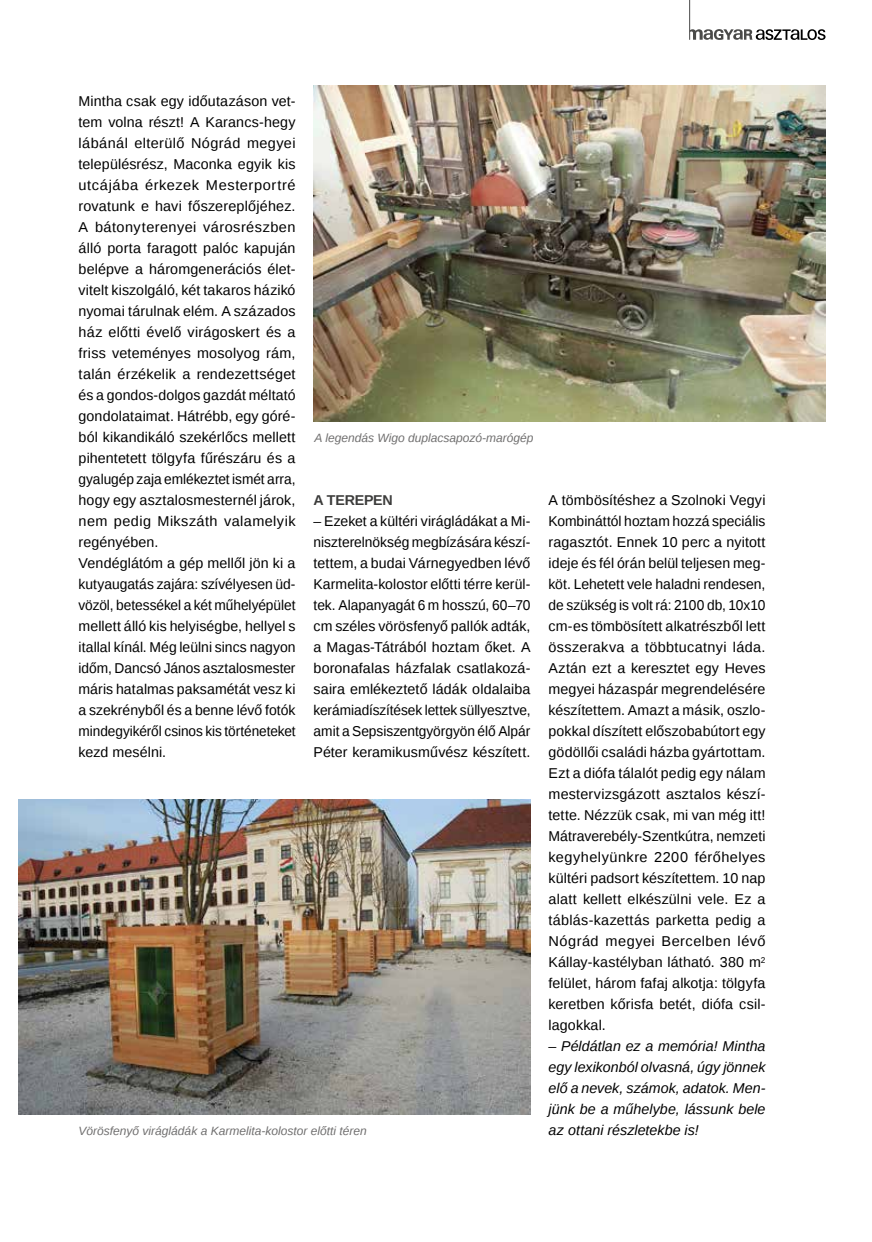
<style>
.page{position:relative;width:872px;height:1242px;background:#fff}
.page>*{position:absolute;margin:0;border:0;box-sizing:border-box;transform-origin:0 0}
.t1{font:14.25px/21px "Liberation Sans";letter-spacing:.01em;color:#000;text-align:justify}
.t2{font:italic 14.25px/21px "Liberation Sans";letter-spacing:.005em;color:#000;text-align:justify}
.t3{font:700 14.25px "Liberation Sans";letter-spacing:-.015em;color:#3c3c3b}
.t4{font:italic 12px "Liberation Sans";color:#706f6f}
</style>
<div class="page">
<svg style="left:690px;top:29px;width:135px;height:11px"></svg>
<hr style="left:689px;top:0;width:1px;height:40px;background:#4a4a49">
<img style="left:19px;top:799px;width:511px;height:315px">
<img style="left:313px;top:85px;width:512px;height:336px">
<p class="t1" style="left:79px;top:91px;width:218px;text-align:left">Mintha csak egy időutazáson vet&shy;tem volna részt! A Karancs-hegy lábánál elterülő Nógrád megyei településrész, Maconka egyik kis utcájába érkezek Mesterportré rovatunk e havi főszereplőjéhez.<br>A bátonyterenyei városrészben álló porta faragott palóc kapuján belépve a háromgenerációs élet&shy;vitelt kiszolgáló, két takaros házikó nyomai tárulnak elém. A százados ház előtti évelő virágoskert és a friss veteményes mosolyog rám, talán érzékelik a rendezettséget és a gondos-dolgos gazdát méltató gondolataimat. Hátrébb, egy góré&shy;ból kikandikáló szekérlőcs mellett pihentetett tölgyfa fűrészáru és a gyalugép zaja emlékeztet ismét arra, hogy egy asztalosmesternél járok, nem pedig Mikszáth valamelyik regényében.<br>Vendéglátóm a gép mellől jön ki a kutyaugatás zajára: szívélyesen üd&shy;vözöl, betessékel a két műhelyépület mellett álló kis helyiségbe, hellyel s itallal kínál. Még leülni sincs nagyon időm, Dancsó János asztalosmester máris hatalmas paksamétát vesz ki a szekrényből és a benne lévő fotók mindegyikéről csinos kis történeteket kezd mesélni.</p>
<p class="t4" style="left:315px;top:430px;width:220px">A legendás Wigo duplacsapozó-marógép</p>
<p class="t3" style="left:313px;top:490px;width:81px">A TEREPEN</p>
<p class="t1" style="left:313px;top:511px;width:218px">– Ezeket a kültéri virágládákat a Mi&shy;niszterelnökség megbízására készí&shy;tettem, a budai Várnegyedben lévő Karmelita-kolostor előtti térre kerül&shy;tek. Alapanyagát 6 m hosszú, 60–70 cm széles vörösfenyő pallók adták, a Magas-Tátrából hoztam őket. A boronafalas házfalak csatlakozá&shy;saira emlékeztető ládák oldalaiba kerámiadíszítések lettek süllyesztve, amit a Sepsiszentgyörgyön élő Alpár Péter keramikusművész készített.</p>
<p class="t1" style="left:548px;top:490px;width:218px">A tömbösítéshez a Szolnoki Vegyi Kombináttól hoztam hozzá speciális ragasztót. Ennek 10 perc a nyitott ideje és fél órán belül teljesen meg&shy;köt. Lehetett vele haladni rendesen, de szükség is volt rá: 2100 db, 10x10 cm-es tömbösített alkatrészből lett összerakva a többtucatnyi láda.<br>Aztán ezt a keresztet egy Heves megyei házaspár megrendelésére készítettem. Amazt a másik, oszlo&shy;pokkal díszített előszobabútort egy gödöllői családi házba gyártottam.<br>Ezt a diófa tálalót pedig egy nálam mestervizsgázott asztalos készí&shy;tette. Nézzük csak, mi van még itt!<br>Mátraverebé ly-Szentkútra, nemzeti kegyhelyünkre 2200 férőhelyes kültéri padsort készítettem. 10 nap alatt kellett elkészülni vele. Ez a táblás-kazettás parketta pedig a Nógrád megyei Bercelben lévő Kállay-kastélyban látható. 380 m<sup>2 </sup>felület, három fafaj alkotja: tölgyfa keretben kőrisfa betét, diófa csil&shy;lagokkal.</p>
<p class="t2" style="left:548px;top:1035px;width:218px">– Példátlan ez a memória! Mintha egy lexikonból olvasná, úgy jönnek elő a nevek, számok, adatok. Men&shy;jünk be a műhelybe, lássunk bele</p>
<p class="t4" style="left:79px;top:1123px;width:290px">Vörösfenyő virágládák a Karmelita-kolostor előtti téren</p>
<p class="t2" style="left:548px;top:1119px;width:152px">az ottani részletekbe is!</p>
</div>
